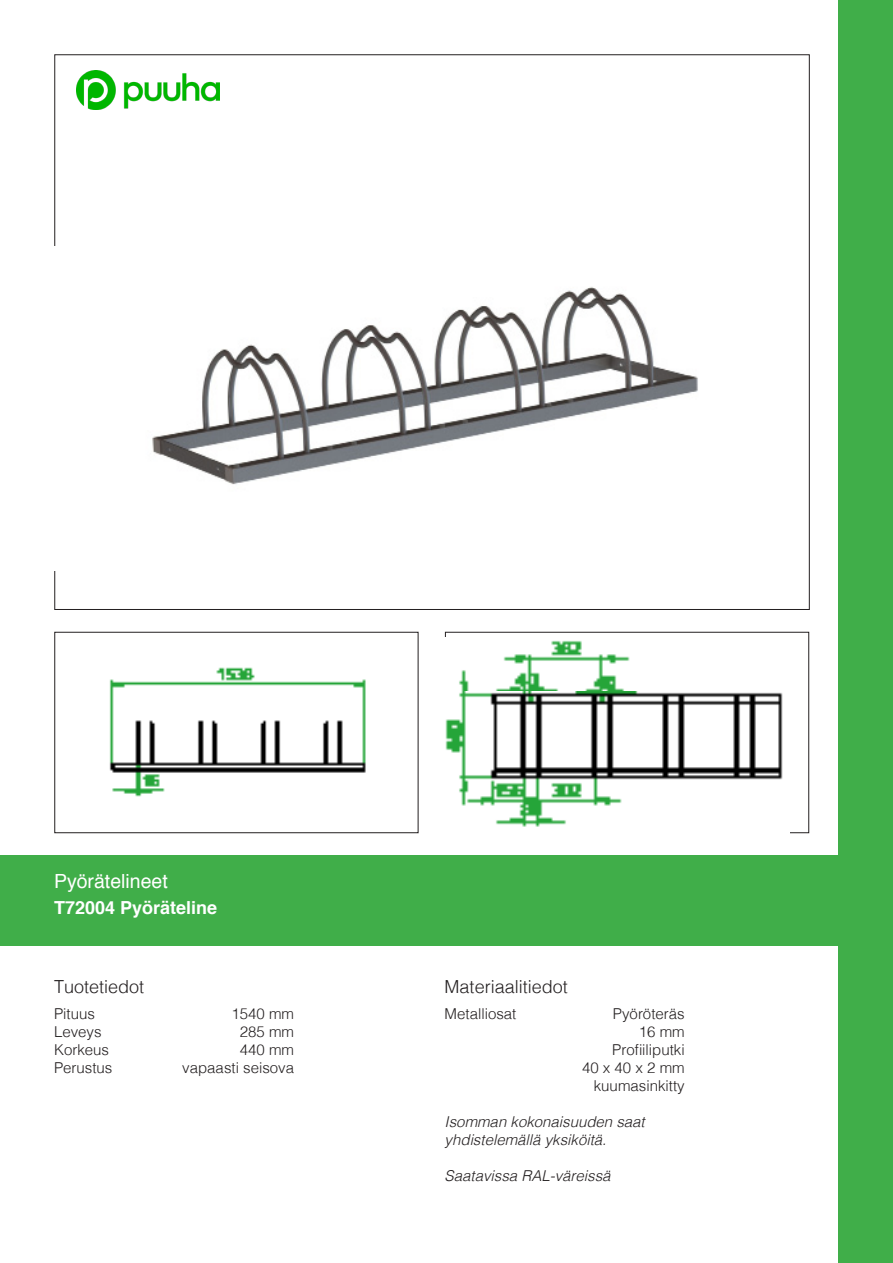
<style>
.page{position:relative;width:893px;height:1263px;background:#fff}
.page>*{position:absolute;margin:0;border:0;box-sizing:border-box;transform-origin:0 0}
.kategoria{font:19.5px "Helvetica";color:#fff}
.Tuotetiedot_materiaa{font:300 18px "Helvetica";color:#231f20}
.kategoria_copy{font:700 18px "Helvetica";color:#fff}
.leveä_taulukko_copy{font:300 15px "Helvetica";color:#231f20}
.leveä_taulukko_copy-2{font:italic 300 15px "Helvetica";color:#231f20}
</style>
<div class="page">
<div style="left:55px;top:632px;width:363px;height:201px;border:1px solid #231f20"></div>
<div style="left:839px;top:0;width:54px;height:1263px;background:#40ae49"></div>
<div style="left:0;top:855px;width:893px;height:91px;background:#40ae49"></div>
<img style="left:152px;top:287px;width:546px;height:198px">
<img style="left:445px;top:640px;width:338px;height:187px">
<img style="left:109px;top:667px;width:257px;height:130px">
<img style="left:77px;top:70px;width:142px;height:40px">
<p class="kategoria" style="left:54px;top:866px;width:115px">Pyörätelineet</p>
<p class="kategoria_copy" style="left:54px;top:893px;width:165px">T72004 Pyöräteline</p>
<p class="Tuotetiedot_materiaa" style="left:54px;top:971px;width:92px">Tuotetiedot</p>
<p class="leveä_taulukko_copy" style="left:54px;top:1001px;width:42px">Pituus</p>
<p class="leveä_taulukko_copy" style="left:231px;top:1001px;width:64px">1540 mm</p>
<p class="leveä_taulukko_copy" style="left:54px;top:1019px;width:49px">Leveys</p>
<p class="leveä_taulukko_copy" style="left:240px;top:1019px;width:56px">285 mm</p>
<p class="leveä_taulukko_copy" style="left:54px;top:1037px;width:57px">Korkeus</p>
<p class="leveä_taulukko_copy" style="left:240px;top:1037px;width:56px">440 mm</p>
<p class="leveä_taulukko_copy" style="left:54px;top:1055px;width:60px">Perustus</p>
<p class="leveä_taulukko_copy" style="left:182px;top:1055px;width:113px">vapaasti seisova</p>
<p class="Tuotetiedot_materiaa" style="left:445px;top:971px;width:125px">Materiaalitiedot</p>
<p class="leveä_taulukko_copy" style="left:445px;top:1001px;width:73px">Metalliosat</p>
<p class="leveä_taulukko_copy" style="left:613px;top:1001px;width:73px">Pyöröteräs</p>
<p class="leveä_taulukko_copy" style="left:639px;top:1019px;width:47px">16 mm</p>
<p class="leveä_taulukko_copy" style="left:612px;top:1037px;width:74px">Profiiliputki</p>
<p class="leveä_taulukko_copy" style="left:582px;top:1055px;width:104px">40 x 40 x 2 mm</p>
<p class="leveä_taulukko_copy" style="left:594px;top:1073px;width:92px">kuumasinkitty</p>
<p class="leveä_taulukko_copy-2" style="left:445px;top:1109px;width:202px">Isomman kokonaisuuden saat</p>
<p class="leveä_taulukko_copy-2" style="left:445px;top:1127px;width:163px">yhdistelemällä yksiköitä.</p>
<p class="leveä_taulukko_copy-2" style="left:445px;top:1163px;width:167px">Saatavissa RAL-väreissä</p>
</div>
